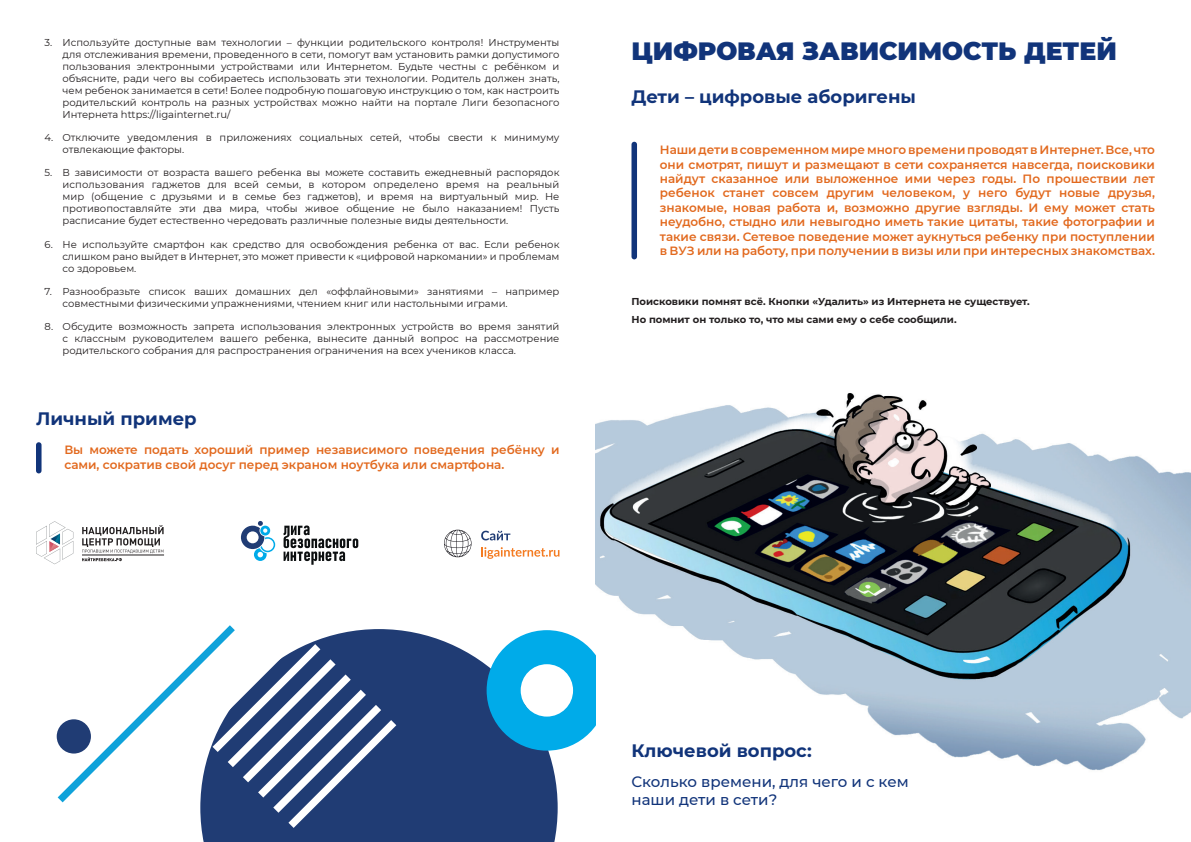
<style>
.page{position:relative;width:1191px;height:842px;background:#fff}
.page>*{position:absolute;margin:0;border:0;box-sizing:border-box;transform-origin:0 0}
.t1{font:900 25px "Montserrat";color:#11347a}
.t2{font:700 18px "Montserrat";color:#11347a}
.t3{font:500 15px/18px "Montserrat";color:#11347a}
.t4{font:600 12px/14.4px "Montserrat";color:#e2691e}
.t5{font:10px/12px "Montserrat";color:#231f20;text-align:justify}
.t6{font:700 10px/17.7px "Montserrat";color:#231f20}
</style>
<div class="page">
<img style="left:595px;top:393px;width:596px;height:378px">
<div style="left:631px;top:142px;width:6px;height:117px;background:#11347a;border-radius:3px"></div>
<div style="left:36px;top:442px;width:6px;height:31px;background:#11347a;border-radius:3px"></div>
<svg style="left:36px;top:521px;width:37px;height:43px"></svg>
<svg style="left:82px;top:525px;width:82px;height:36px"></svg>
<hr style="left:82px;top:555px;width:82px;height:1px;background:#231f20">
<svg style="left:283px;top:525px;width:75px;height:40px"></svg>
<svg style="left:241px;top:521px;width:34px;height:40px"></svg>
<svg style="left:481px;top:531px;width:29px;height:9px"></svg>
<svg style="left:444px;top:530px;width:27px;height:27px"></svg>
<svg style="left:481px;top:547px;width:78px;height:12px"></svg>
<div style="left:201px;top:630px;width:356px;height:212px;background:#203c74"></div>
<div style="left:57px;top:719px;width:34px;height:34px;background:#203c74;border-radius:50%"></div>
<svg style="left:58px;top:625px;width:338px;height:203px"></svg>
<svg style="left:486px;top:630px;width:109px;height:121px"></svg>
<p class="t5" style="left:63px;top:36px;width:498px;text-indent:-18px">3. Используйте доступные вам технологии – функции родительского контроля! Инструменты для отслеживания времени, проведенного в сети, помогут вам установить рамки допустимого пользования электронными устройствами или Интернетом. Будьте честны с ребёнком и объясните, ради чего вы собираетесь использовать эти технологии. Родитель должен знать, чем ребенок занимается в сети! Более подробную пошаговую инструкцию о том, как настроить родительский контроль на разных устройствах можно найти на портале Лиги безопасного Интернета https://ligainternet.ru/</p>
<p class="t5" style="left:63px;top:131px;width:498px;text-indent:-18px">4. Отключите уведомления в приложениях социальных сетей, чтобы свести к минимуму отвлекающие факторы.</p>
<p class="t5" style="left:63px;top:166px;width:498px;text-indent:-18px">5. В зависимости от возраста вашего ребенка вы можете составить ежедневный распорядок использования гаджетов для всей семьи, в котором определено время на реальный мир (общение с друзьями и в семье без гаджетов), и время на виртуальный мир. Не противопоставляйте эти два мира, чтобы живое общение не было наказанием! Пусть расписание будет естественно чередовать различные полезные виды деятельности.</p>
<p class="t5" style="left:63px;top:238px;width:498px;text-indent:-18px">6. Не используйте смартфон как средство для освобождения ребенка от вас. Если ребенок слишком рано выйдет в Интернет, это может привести к «цифровой наркомании» и проблемам со здоровьем.</p>
<p class="t5" style="left:63px;top:285px;width:498px;text-indent:-18px">7. Разнообразьте список ваших домашних дел «оффлайновыми» занятиями – например совместными физическими упражнениями, чтением книг или настольными играми.</p>
<p class="t5" style="left:63px;top:320px;width:498px;text-indent:-18px">8. Обсудите возможность запрета использования электронных устройств во время занятий с классным руководителем вашего ребенка, вынесите данный вопрос на рассмотрение родительского собрания для распространения ограничения на всех учеников класса.</p>
<h2 class="t2" style="left:36px;top:405px;width:162px">Личный пример</h2>
<p class="t4" style="left:64px;top:442px;width:496px">Вы можете подать хороший пример независимого поведения ребёнку и сами, сократив свой досуг перед экраном ноутбука или смартфона.</p>
<h1 class="t1" style="left:631px;top:33px;width:487px">ЦИФРОВАЯ ЗАВИСИМОСТЬ ДЕТЕЙ</h1>
<h2 class="t2" style="left:631px;top:84px;width:286px">Дети – цифровые аборигены</h2>
<p class="t4" style="left:660px;top:142px;width:496px;text-align:justify">Наши дети в современном мире много времени проводят в Интернет. Все, что они смотрят, пишут и размещают в сети сохраняется навсегда, поисковики найдут сказанное или выложенное ими через годы. По прошествии лет ребенок станет совсем другим человеком, у него будут новые друзья, знакомые, новая работа и, возможно другие взгляды. И ему может стать неудобно, стыдно или невыгодно иметь такие цитаты, такие фотографии и такие связи. Сетевое поведение может аукнуться ребенку при поступлении в ВУЗ или на работу, при получении в визы или при интересных знакомствах.</p>
<p class="t6" style="left:631px;top:292px;width:400px">Поисковики помнят всё. Кнопки «Удалить» из Интернета не существует.<br>Но помнит он только то, что мы сами ему о себе сообщили.</p>
<h2 class="t2" style="left:631px;top:737px;width:182px">Ключевой вопрос:</h2>
<h3 class="t3" style="left:631px;top:772px;width:279px">Сколько времени, для чего и с кем наши дети в сети?</h3>
</div>
